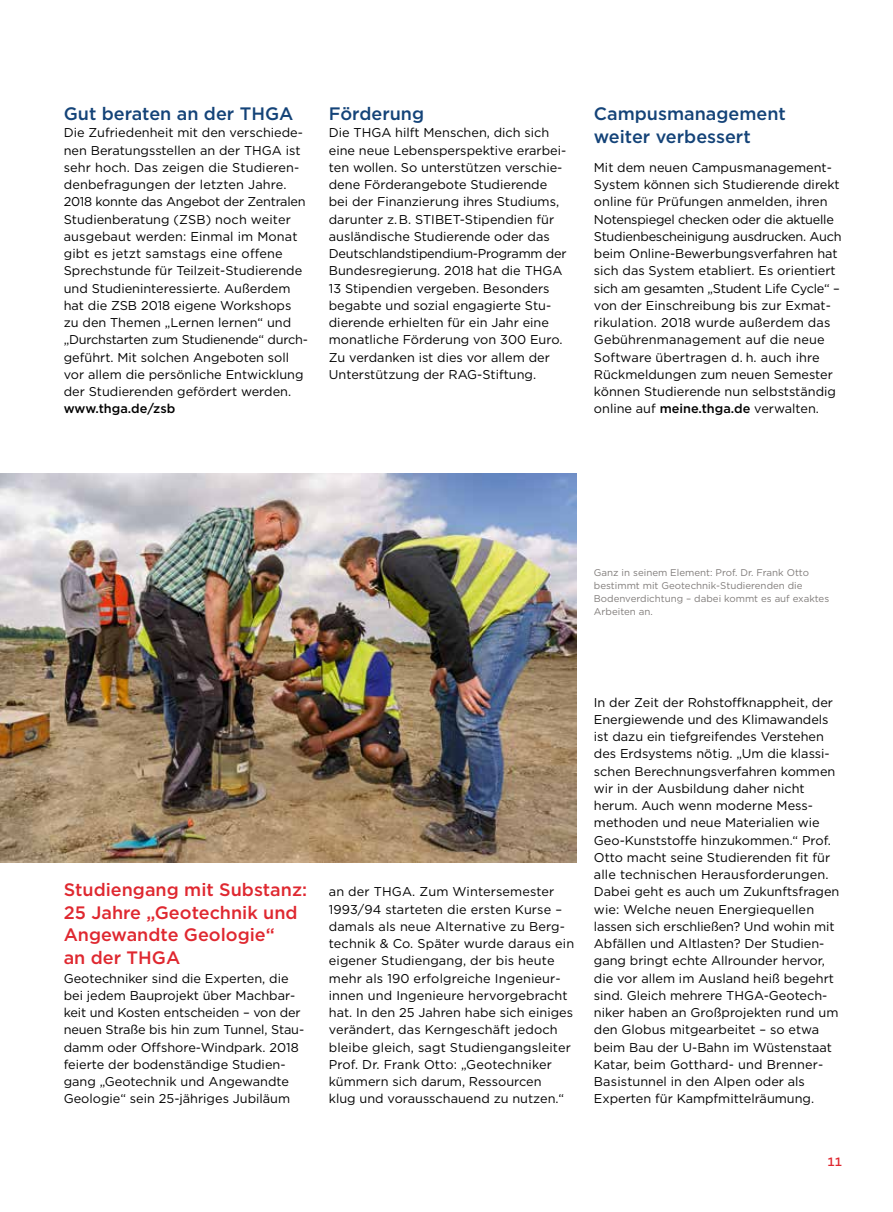
<style>
.page{position:relative;width:893px;height:1212px;background:#fff}
.page>*{position:absolute;margin:0;border:0;box-sizing:border-box;transform-origin:0 0}
.t1{font:500 18px/22.5px "Gotham";color:#df2830}
.t2{font:500 18px/22.5px "Gotham";color:#144378}
.t3{font:12.75px/17.2px "Gotham";color:#000}
.t4{font:500 12.75px "Gotham";color:#000}
.t5{font:500 12px "Gotham";color:#df2830}
.t6{font:9.75px/12.8px "Gotham";color:#807c7a}
.s1{font-weight:500}
</style>
<div class="page">
<img style="left:0;top:473px;width:577px;height:389px">
<h1 class="t2" style="left:64px;top:102px;width:231px">Gut beraten an der THGA</h1>
<p class="t3" style="left:64px;top:124px;width:246px">Die Zufriedenheit mit den verschiede&shy;nen Beratungsstellen an der THGA ist sehr hoch. Das zeigen die Studieren&shy;denbefragungen der letzten Jahre.<br>2018 konnte das Angebot der Zentralen Studienberatung (ZSB) noch weiter ausgebaut werden: Einmal im Monat gibt es jetzt samstags eine offene Sprechstunde für Teilzeit-Studierende und Studieninteressierte. Außerdem hat die ZSB 2018 eigene Workshops zu den Themen „Lernen lernen“ und „Durchstarten zum Studienende“ durch&shy;geführt. Mit solchen Angeboten soll vor allem die persönliche Entwicklung der Studierenden gefördert werden.</p>
<p class="t4" style="left:64px;top:400px;width:113px">www.thga.de/zsb</p>
<h1 class="t2" style="left:329px;top:102px;width:97px">Förderung</h1>
<p class="t3" style="left:329px;top:124px;width:239px">Die THGA hilft Menschen, dich sich eine neue Lebensperspektive erarbei&shy;ten wollen. So unterstützen verschie&shy;dene Förderangebote Studierende bei der Finanzierung ihres Studiums, darunter z. B. STIBET-Stipendien für ausländische Studierende oder das Deutschlandstipendium-Programm der Bundesregierung. 2018 hat die THGA 13 Stipendien vergeben. Besonders begabte und sozial engagierte Stu&shy;dierende erhielten für ein Jahr eine monatliche Förderung von 300 Euro.<br>Zu verdanken ist dies vor allem der Unterstützung der RAG-Stiftung.</p>
<h1 class="t2" style="left:594px;top:102px;width:194px">Campusmanagement weiter verbessert</h1>
<p class="t3" style="left:594px;top:158px;width:249px">Mit dem neuen Campusmanagement-System können sich Studierende direkt online für Prüfungen anmelden, ihren Notenspiegel checken oder die aktuelle Studienbescheinigung ausdrucken. Auch beim Online-Bewerbungsverfahren hat sich das System etabliert. Es orientiert sich am gesamten „Student Life Cycle“ – von der Einschreibung bis zur Exmat&shy;rikulation. 2018 wurde außerdem das Gebührenmanagement auf die neue Software übertragen d. h. auch ihre Rückmeldungen zum neuen Semester können Studierende nun selbstständig online auf <span class="s1">meine.thga.de</span> verwalten.</p>
<p class="t6" style="left:594px;top:566px;width:237px">Ganz in seinem Element: Prof. Dr. Frank Otto bestimmt mit Geotechnik-Studierenden die Bodenverdichtung – dabei kommt es auf exaktes Arbeiten an.</p>
<h1 class="t1" style="left:64px;top:878px;width:245px">Studiengang mit Substanz:<br>25 Jahre „Geotechnik und<br>Angewandte Geologie“<br>an der THGA</h1>
<p class="t3" style="left:64px;top:969px;width:242px">Geotechniker sind die Experten, die bei jedem Bauprojekt über Machbar&shy;keit und Kosten entscheiden – von der neuen Straße bis hin zum Tunnel, Stau&shy;damm oder Offshore-Windpark. 2018 feierte der bodenständige Studien&shy;gang „Geotechnik und Angewandte Geologie“ sein 25-jähriges Jubiläum</p>
<p class="t3" style="left:329px;top:883px;width:247px">an der THGA. Zum Wintersemester 1993/94 starteten die ersten Kurse – damals als neue Alternative zu Berg&shy;technik &amp; Co. Später wurde daraus ein eigener Studiengang, der bis heute mehr als 190 erfolgreiche Ingenieur&shy;innen und Ingenieure hervorgebracht hat. In den 25 Jahren habe sich einiges verändert, das Kerngeschäft jedoch bleibe gleich, sagt Studiengangsleiter Prof. Dr. Frank Otto: „Geotechniker kümmern sich darum, Ressourcen<br>klug und vorausschauend zu nutzen.“</p>
<p class="t3" style="left:594px;top:693px;width:247px">In der Zeit der Rohstoffknappheit, der Energiewende und des Klimawandels ist dazu ein tiefgreifendes Verstehen des Erdsystems nötig. „Um die klassi&shy;schen Berechnungsverfahren kommen wir in der Ausbildung daher nicht herum. Auch wenn moderne Mess&shy;methoden und neue Materialien wie Geo-Kunststoffe hinzukommen.“ Prof.<br>Otto macht seine Studierenden fit für alle technischen Herausforderungen.<br>Dabei geht es auch um Zukunftsfragen wie: Welche neuen Energiequellen lassen sich erschließen? Und wohin mit Abfällen und Altlasten? Der Studien&shy;gang bringt echte Allrounder hervor, die vor allem im Ausland heiß begehrt sind. Gleich mehrere THGA-Geotech&shy;niker haben an Großprojekten rund um den Globus mitgearbeitet – so etwa beim Bau der U-Bahn im Wüstenstaat Katar, beim Gotthard- und Brenner-Basistunnel in den Alpen oder als Experten für Kampfmittelräumung.</p>
<p class="t5" style="left:827px;top:1154px;width:16px">11</p>
</div>
